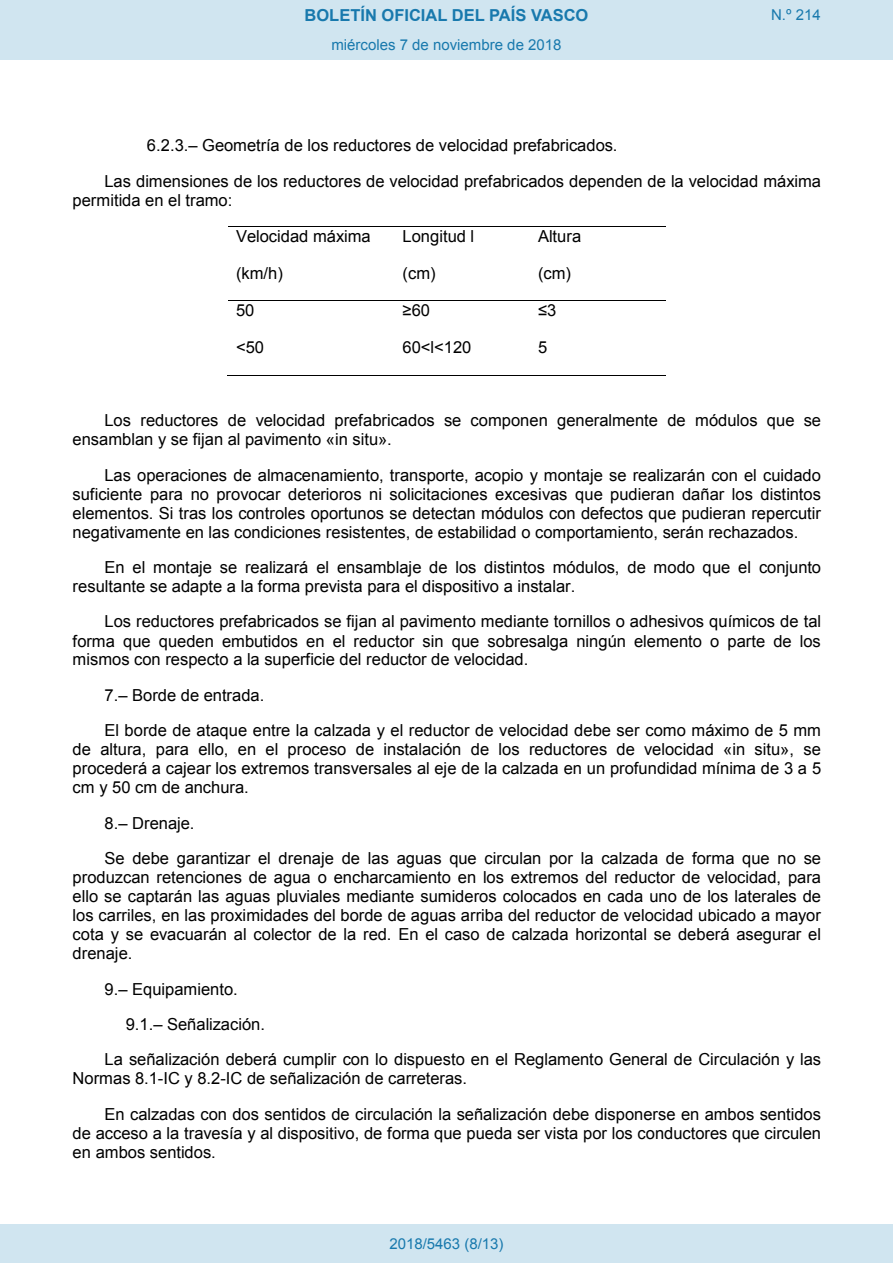
<style>
.page{position:relative;width:893px;height:1263px;background:#fff}
.page>*{position:absolute;margin:0;border:0;box-sizing:border-box;transform-origin:0 0}
.t1{font:16.5px/19px "Arial";color:#000}
.t2{font:700 16.5px "Arial";color:#1879ad}
.t3{font:16.5px "Arial";color:#000}
.Paginacion_Centro{font:15px "Arial";color:#1879ad}
.s1{font-style:inherit}
</style>
<div class="page">
<hr style="left:228px;top:226px;width:166px;height:1px;background:#000">
<hr style="left:395px;top:226px;width:135px;height:1px;background:#000">
<hr style="left:531px;top:226px;width:134px;height:1px;background:#000">
<hr style="left:228px;top:300px;width:166px;height:1px;background:#000">
<hr style="left:395px;top:300px;width:135px;height:1px;background:#000">
<hr style="left:531px;top:300px;width:134px;height:1px;background:#000">
<hr style="left:227px;top:375px;width:167px;height:1px;background:#000">
<hr style="left:394px;top:375px;width:136px;height:1px;background:#000">
<hr style="left:530px;top:375px;width:135px;height:1px;background:#000">
<div style="left:0;top:0;width:893px;height:60px;background:#d0e5f0"></div>
<div style="left:0;top:1225px;width:893px;height:38px;background:#d0e5f0"></div>
<p class="t2" style="left:305px;top:4px;width:285px">BOLETÍN OFICIAL DEL PAÍS VASCO</p>
<p class="Paginacion_Centro" style="left:771px;top:5px;width:51px">N.º 214</p>
<p class="Paginacion_Centro" style="left:331px;top:35px;width:232px">miércoles 7 de noviembre de 2018</p>
<p class="t1" style="left:104px;top:128px;width:718px;line-height:35.4px;text-indent:42px">6.2.3.– Geometría de los reductores de velocidad prefabricados.<br>Las dimensiones de los reductores de velocidad prefabricados dependen de la velocidad máxima</p>
<p class="t1" style="left:73px;top:191px;width:161px">permitida en el tramo:</p>
<p class="t1" style="left:236px;top:227px;width:136px">Velocidad máxima</p>
<p class="t1" style="left:236px;top:264px;width:48px">(km/h)</p>
<p class="t1" style="left:402px;top:227px;width:73px">Longitud l</p>
<p class="t1" style="left:402px;top:264px;width:35px">(cm)</p>
<p class="t1" style="left:538px;top:227px;width:45px">Altura</p>
<p class="t1" style="left:538px;top:264px;width:35px">(cm)</p>
<p class="t1" style="left:236px;top:301px;width:20px">50</p>
<p class="t1" style="left:236px;top:338px;width:30px">&lt;50</p>
<p class="t1" style="left:403px;top:301px;width:29px"><span class="s1">≥</span>60</p>
<p class="t1" style="left:403px;top:338px;width:70px">60&lt;l&lt;120</p>
<p class="t3" style="left:538px;top:300px;width:20px">≤<span class="s1">3</span></p>
<p class="t1" style="left:538px;top:338px;width:11px">5</p>
<p class="t1" style="left:73px;top:411px;width:750px;text-indent:32px">Los reductores de velocidad prefabricados se componen generalmente de módulos que se ensamblan y se fijan al pavimento «in situ».</p>
<p class="t1" style="left:73px;top:466px;width:750px;text-align:justify;text-indent:32px">Las operaciones de almacenamiento, transporte, acopio y montaje se realizarán con el cuidado suficiente para no provocar deterioros ni solicitaciones excesivas que pudieran dañar los distintos elementos. Si tras los controles oportunos se detectan módulos con defectos que pudieran repercutir negativamente en las condiciones resistentes, de estabilidad o comportamiento, serán rechazados.</p>
<p class="t1" style="left:73px;top:558px;width:750px;text-indent:32px">En el montaje se realizará el ensamblaje de los distintos módulos, de modo que el conjunto resultante se adapte a la forma prevista para el dispositivo a instalar.</p>
<p class="t1" style="left:73px;top:612px;width:750px;text-align:justify;text-indent:32px">Los reductores prefabricados se fijan al pavimento mediante tornillos o adhesivos químicos de tal forma que queden embutidos en el reductor sin que sobresalga ningún elemento o parte de los mismos con respecto a la superficie del reductor de velocidad.</p>
<p class="t1" style="left:105px;top:677px;width:718px;line-height:35.4px">7.– Borde de entrada.<br>El borde de ataque entre la calzada y el reductor de velocidad debe ser como máximo de 5 mm</p>
<p class="t1" style="left:73px;top:740px;width:750px;text-align:justify">de altura, para ello, en el proceso de instalación de los reductores de velocidad «in situ», se procederá a cajear los extremos transversales al eje de la calzada en un profundidad mínima de 3 a 5 cm y 50 cm de anchura.</p>
<p class="t1" style="left:105px;top:805px;width:718px;line-height:35.4px">8.– Drenaje.<br>Se debe garantizar el drenaje de las aguas que circulan por la calzada de forma que no se</p>
<p class="t1" style="left:73px;top:868px;width:750px;text-align:justify">produzcan retenciones de agua o encharcamiento en los extremos del reductor de velocidad, para ello se captarán las aguas pluviales mediante sumideros colocados en cada uno de los laterales de los carriles, en las proximidades del borde de aguas arriba del reductor de velocidad ubicado a mayor cota y se evacuarán al colector de la red. En el caso de calzada horizontal se deberá asegurar el drenaje.</p>
<p class="t1" style="left:105px;top:979px;width:135px">9.– Equipamiento.</p>
<p class="t1" style="left:126px;top:1015px;width:141px">9.1.– Señalización.</p>
<p class="t1" style="left:105px;top:1050px;width:718px">La señalización deberá cumplir con lo dispuesto en el Reglamento General de Circulación y las</p>
<p class="t1" style="left:105px;top:1061px;width:718px;line-height:35.7px;text-indent:-32px">Normas 8.1-IC y 8.2-IC de señalización de carreteras.<br>En calzadas con dos sentidos de circulación la señalización debe disponerse en ambos sentidos</p>
<p class="t1" style="left:73px;top:1124px;width:750px">de acceso a la travesía y al dispositivo, de forma que pueda ser vista por los conductores que circulen en ambos sentidos.</p>
<p class="Paginacion_Centro" style="left:389px;top:1234px;width:116px">2018/5463 (8/13)</p>
</div>
